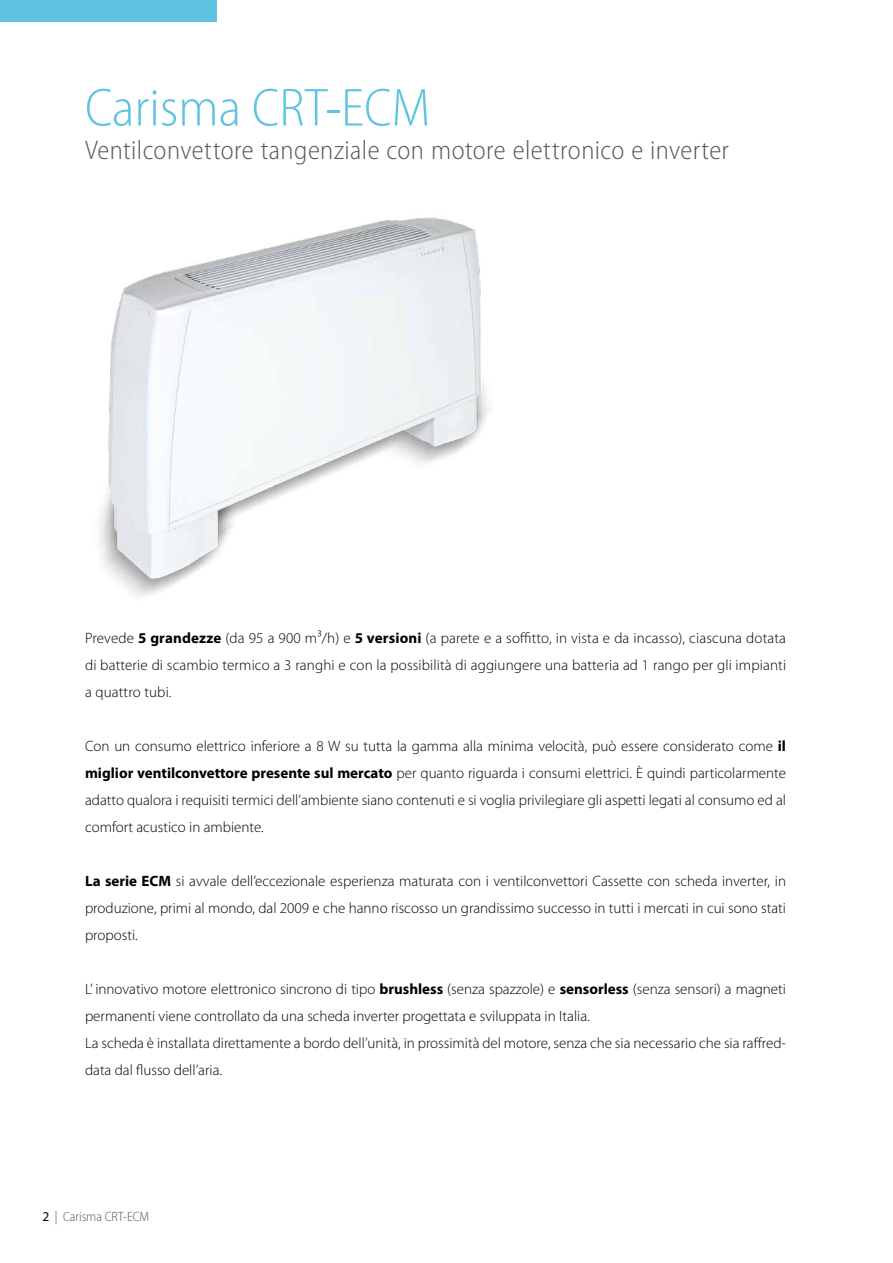
<style>
.page{position:relative;width:893px;height:1263px;background:#fff}
.page>*{position:absolute;margin:0;border:0;box-sizing:border-box;transform-origin:0 0}
.t1{font:300 semi-condensed 54px "Myriad Pro";color:#5fc4e1}
.t2{font:300 semi-condensed 27px "Myriad Pro";letter-spacing:.015em;color:#575756}
.t3{font:300 15px/27px "Myriad Pro";color:#000;text-align:justify}
.t4{font:300 semi-condensed 13.5px "Myriad Pro";color:#575756}
.s1{font-weight:700}
.s2{font-weight:400;font-stretch:normal;color:#000}
</style>
<div class="page">
<img style="left:99px;top:217px;width:390px;height:379px">
<div style="left:0;top:0;width:217px;height:21px;background:#5fc4e1"></div>
<h1 class="t1" style="left:85px;top:75px;width:347px">Carisma CRT-ECM</h1>
<h2 class="t2" style="left:85px;top:133px;width:645px">Ventilconvettore tangenziale con motore elettronico e inverter</h2>
<p class="t3" style="left:85px;top:624px;width:703px">Prevede <span class="s1">5 grandezze</span> (da 95 a 900 m3/h) e <span class="s1">5 versioni</span> (a parete e a soffitto, in vista e da incasso), ciascuna dotata di batterie di scambio termico a 3 ranghi e con la possibilità di aggiungere una batteria ad 1 rango per gli impianti a quattro tubi.</p>
<p class="t3" style="left:85px;top:732px;width:702px">Con un consumo elettrico inferiore a 8 W su tutta la gamma alla minima velocità, può essere considerato come <span class="s1">il miglior ventilconvettore presente sul mercato</span> per quanto riguarda i consumi elettrici. È quindi particolarmente adatto qualora i requisiti termici dell’ambiente siano contenuti e si voglia privilegiare gli aspetti legati al consumo ed al comfort acustico in ambiente.</p>
<p class="t3" style="left:85px;top:867px;width:702px"><span class="s1">La serie ECM</span> si avvale dell’eccezionale esperienza maturata con i ventilconvettori Cassette con scheda inverter, in produzione, primi al mondo, dal 2009 e che hanno riscosso un grandissimo successo in tutti i mercati in cui sono stati proposti.</p>
<p class="t3" style="left:85px;top:975px;width:702px;text-align:left">L’ innovativo motore elettronico sincrono di tipo <span class="s1">brushless</span> (senza spazzole) e <span class="s1">sensorless</span> (senza sensori) a magneti permanenti viene controllato da una scheda inverter progettata e sviluppata in Italia.<br>La scheda è installata direttamente a bordo dell’unità, in prossimità del motore, senza che sia necessario che sia raffred&shy;data dal flusso dell’aria.</p>
<p class="t4" style="left:43px;top:1208px;width:108px"><span class="s2">2</span> | Carisma CRT-ECM</p>
</div>
